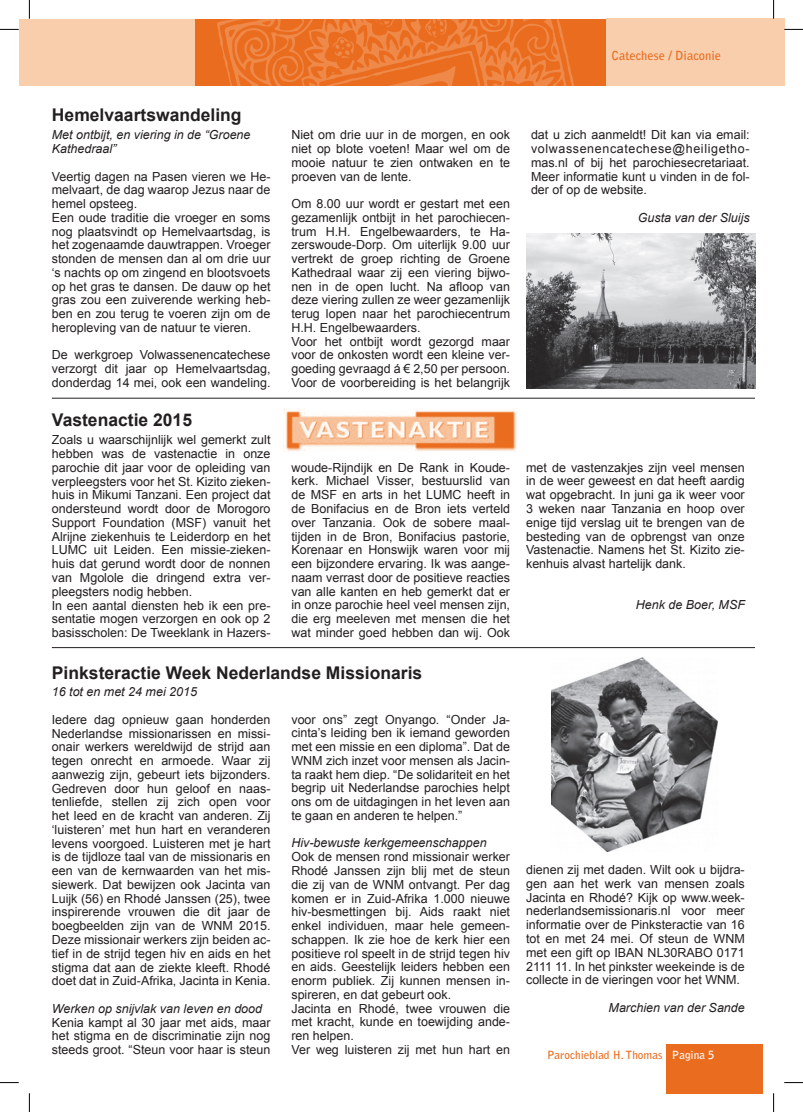
<style>
.page{position:relative;width:803px;height:1112px;background:#fff}
.page>*{position:absolute;margin:0;border:0;box-sizing:border-box;transform-origin:0 0}
.t1{font:700 17.5px "Arial";color:#231f20}
.t2{font:12.5px/13.8px "Arial";color:#231f20;text-align:justify}
.t3{font:italic 12.5px/13.8px "Arial";color:#231f20}
.t4{font:700 12.5px "Bell Gothic Std";color:#ea6d1f}
.t5{font:700 11.25px "Bell Gothic Std";color:#ea6d1f}
.s1{color:#fff}
</style>
<div class="page">
<div style="left:19px;top:19px;width:177px;height:67px;background:#f9cead"></div>
<div style="left:196px;top:19px;width:410px;height:67px;background:#ea6d1f"></div>
<div style="left:606px;top:19px;width:178px;height:67px;background:#f9cead"></div>
<svg style="left:217px;top:19px;width:357px;height:67px"></svg>
<div style="left:666px;top:1043px;width:97px;height:49px;background:#ea6d1f"></div>
<img style="left:526px;top:234px;width:229px;height:154px">
<hr style="left:52px;top:398px;width:703px;height:1px;background:#231f20">
<hr style="left:52px;top:647px;width:703px;height:1px;background:#231f20">
<img style="left:283px;top:408px;width:234px;height:44px">
<img style="left:551px;top:657px;width:166px;height:194px">
<svg style="left:0;top:29px;width:19px;height:1px"></svg>
<svg style="left:784px;top:29px;width:19px;height:1px"></svg>
<svg style="left:0;top:1082px;width:19px;height:1px"></svg>
<svg style="left:784px;top:1082px;width:19px;height:1px"></svg>
<svg style="left:29px;top:0;width:1px;height:19px"></svg>
<svg style="left:29px;top:1093px;width:1px;height:18px"></svg>
<svg style="left:773px;top:0;width:1px;height:19px"></svg>
<svg style="left:773px;top:1093px;width:1px;height:18px"></svg>
<p class="t4" style="left:611px;top:48px;width:111px">Catechese / Diaconie</p>
<h1 class="t1" style="left:52px;top:102px;width:191px">Hemelvaartswandeling</h1>
<p class="t3" style="left:52px;top:128px;width:200px">Met ontbijt, en viering in de “Groene<br>Kathedraal”</p>
<p class="t2" style="left:52px;top:169px;width:220px;text-align:left">Veertig dagen na Pasen vieren we He&shy;melvaart, de dag waarop Jezus naar de hemel opsteeg.<br>Een oude traditie die vroeger en soms nog plaatsvindt op Hemelvaartsdag, is het zogenaamde dauwtrappen. Vroeger stonden de mensen dan al om drie uur ‘s nachts op om zingend en blootsvoets op het gras te dansen. De dauw op het gras zou een zuiverende werking heb&shy;ben en zou terug te voeren zijn om de heropleving van de natuur te vieren.</p>
<p class="t2" style="left:52px;top:348px;width:220px">De werkgroep Volwassenencatechese verzorgt dit jaar op Hemelvaartsdag, donderdag 14 mei, ook een wandeling.</p>
<h1 class="t1" style="left:52px;top:407px;width:142px">Vastenactie 2015</h1>
<p class="t2" style="left:52px;top:433px;width:220px;text-align:left">Zoals u waarschijnlijk wel gemerkt zult hebben was de vastenactie in onze parochie dit jaar voor de opleiding van verpleegsters voor het St. Kizito zieken&shy;huis in Mikumi Tanzani. Een project dat ondersteund wordt door de Morogoro Support Foundation (MSF) vanuit het Alrijne ziekenhuis te Leiderdorp en het LUMC uit Leiden. Een missie-zieken&shy;huis dat gerund wordt door de nonnen van Mgolole die dringend extra ver&shy;pleegsters nodig hebben.<br>In een aantal diensten heb ik een pre&shy;sentatie mogen verzorgen en ook op 2 basisscholen: De Tweeklank in Hazers-</p>
<p class="t2" style="left:291px;top:128px;width:220px">Niet om drie uur in de morgen, en ook niet op blote voeten! Maar wel om de mooie natuur te zien ontwaken en te proeven van de lente.</p>
<p class="t2" style="left:291px;top:197px;width:220px;text-align:left">Om 8.00 uur wordt er gestart met een gezamenlijk ontbijt in het parochiecen&shy;trum H.H. Engelbewaarders, te Ha&shy;zerswoude-Dorp. Om uiterlijk 9.00 uur vertrekt de groep richting de Groene Kathedraal waar zij een viering bijwo&shy;nen in de open lucht. Na afloop van deze viering zullen ze weer gezamenlijk terug lopen naar het parochiecentrum H.H. Engelbewaarders.<br>Voor het ontbijt wordt gezorgd maar voor de onkosten wordt een kleine ver&shy;goeding gevraagd á € 2,50 per persoon.<br>Voor de voorbereiding is het belangrijk</p>
<p class="t2" style="left:291px;top:460px;width:220px">woude-Rijndijk en De Rank in Koude&shy;kerk. Michael Visser, bestuurslid van de MSF en arts in het LUMC heeft in de Bonifacius en de Bron iets verteld over Tanzania. Ook de sobere maal&shy;tijden in de Bron, Bonifacius pastorie, Korenaar en Honswijk waren voor mij een bijzondere ervaring. Ik was aange&shy;naam verrast door de positieve reacties van alle kanten en heb gemerkt dat er in onze parochie heel veel mensen zijn, die erg meeleven met mensen die het wat minder goed hebben dan wij. Ook</p>
<h1 class="t1" style="left:52px;top:660px;width:372px">Pinksteractie Week Nederlandse Missionaris</h1>
<p class="t3" style="left:52px;top:685px;width:147px">16 tot en met 24 mei 2015</p>
<p class="t2" style="left:52px;top:712px;width:220px">Iedere dag opnieuw gaan honderden Nederlandse missionarissen en missi&shy;onair werkers wereldwijd de strijd aan tegen onrecht en armoede. Waar zij aanwezig zijn, gebeurt iets bijzonders.<br>Gedreven door hun geloof en naas&shy;tenliefde, stellen zij zich open voor het leed en de kracht van anderen. Zij ‘luisteren’ met hun hart en veranderen levens voorgoed. Luisteren met je hart is de tijdloze taal van de missionaris en een van de kernwaarden van het mis&shy;siewerk. Dat bewijzen ook Jacinta van Luijk (56) en Rhodé Janssen (25), twee inspirerende vrouwen die dit jaar de boegbeelden zijn van de WNM 2015.<br>Deze missionair werkers zijn beiden ac&shy;tief in de strijd tegen hiv en aids en het stigma dat aan de ziekte kleeft. Rhodé doet dat in Zuid-Afrika, Jacinta in Kenia.</p>
<p class="t3" style="left:52px;top:1001px;width:212px">Werken op snijvlak van leven en dood</p>
<p class="t2" style="left:52px;top:1014px;width:220px">Kenia kampt al 30 jaar met aids, maar het stigma en de discriminatie zijn nog steeds groot. “Steun voor haar is steun</p>
<p class="t2" style="left:291px;top:712px;width:220px">voor ons” zegt Onyango. “Onder Ja&shy;cinta’s leiding ben ik iemand geworden met een missie en een diploma”. Dat de WNM zich inzet voor mensen als Jacin&shy;ta raakt hem diep. “De solidariteit en het begrip uit Nederlandse parochies helpt ons om de uitdagingen in het leven aan te gaan en anderen te helpen.”</p>
<p class="t3" style="left:291px;top:836px;width:197px">Hiv-bewuste kerkgemeenschappen</p>
<p class="t2" style="left:291px;top:849px;width:220px;text-align:left">Ook de mensen rond missionair werker Rhodé Janssen zijn blij met de steun die zij van de WNM ontvangt. Per dag komen er in Zuid-Afrika 1.000 nieuwe hiv-besmettingen bij. Aids raakt niet enkel individuen, maar hele gemeen&shy;schappen. Ik zie hoe de kerk hier een positieve rol speelt in de strijd tegen hiv en aids. Geestelijk leiders hebben een enorm publiek. Zij kunnen mensen in&shy;spireren, en dat gebeurt ook.<br>Jacinta en Rhodé, twee vrouwen die met kracht, kunde en toewijding ande&shy;ren helpen.<br>Ver weg luisteren zij met hun hart en</p>
<p class="t2" style="left:531px;top:128px;width:220px">dat u zich aanmeldt! Dit kan via email: volwassenencatechese@heiligetho&shy;mas.nl of bij het parochiesecretariaat.<br>Meer informatie kunt u vinden in de fol&shy;der of op de website.</p>
<p class="t3" style="left:638px;top:211px;width:113px">Gusta van der Sluijs</p>
<p class="t2" style="left:526px;top:460px;width:220px">met de vastenzakjes zijn veel mensen in de weer geweest en dat heeft aardig wat opgebracht. In juni ga ik weer voor 3 weken naar Tanzania en hoop over enige tijd verslag uit te brengen van de besteding van de opbrengst van onze Vastenactie. Namens het St. Kizito zie&shy;kenhuis alvast hartelijk dank.</p>
<p class="t3" style="left:636px;top:598px;width:111px">Henk de Boer, MSF</p>
<p class="t2" style="left:526px;top:862px;width:220px">dienen zij met daden. Wilt ook u bijdra&shy;gen aan het werk van mensen zoals Jacinta en Rhodé? Kijk op www.week&shy;nederlandsemissionaris.nl voor meer informatie over de Pinksteractie van 16 tot en met 24 mei. Of steun de WNM met een gift op IBAN NL30RABO 0171<br>2111 11. In het pinkster weekeinde is de collecte in de vieringen voor het WNM.</p>
<p class="t3" style="left:608px;top:1000px;width:138px">Marchien van der Sande</p>
<p class="t5" style="left:547px;top:1047px;width:169px">Parochieblad H. Thomas <span class="s1">Pagina 5</span></p>
</div>
